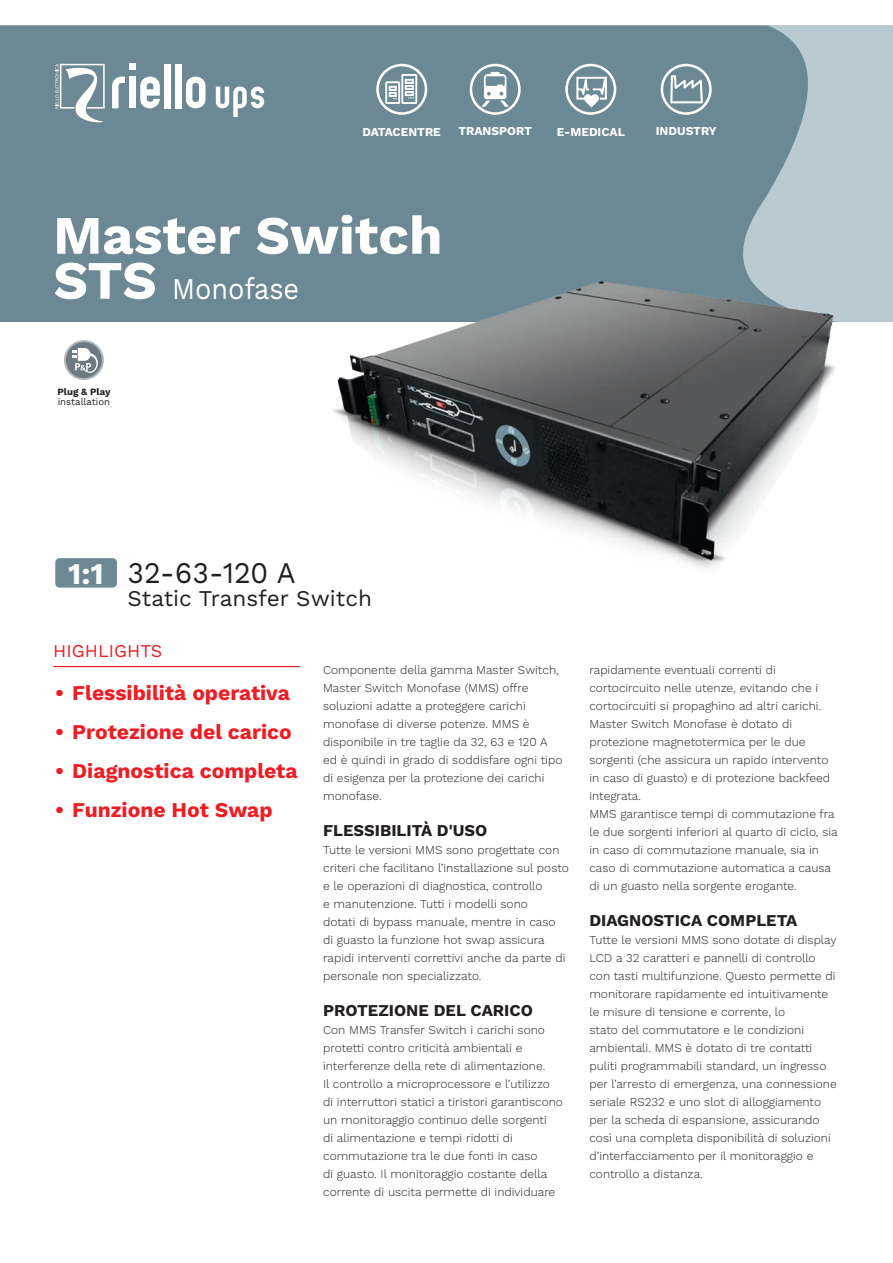
<style>
.page{position:relative;width:893px;height:1263px;background:#fff}
.page>*{position:absolute;margin:0;border:0;box-sizing:border-box;transform-origin:0 0}
.TITOLI_BIG{font:700 54px "Work Sans";color:#fff}
.TITOLI_BIG-2{font:30px "Work Sans";color:#fff;scale:.9 1}
.TITOLI{font:30px "Work Sans";color:#231f20;scale:.95 1}
.t1{font:700 30px "Work Sans";color:#fff}
.TITOLI-2{font:22.5px "Work Sans";color:#231f20}
.t2{font:700 21px "Work Sans";color:#ee1d23}
.t3{font:18px "Work Sans";color:#ee1d23}
.t4{font:700 16.5px "Work Sans";color:#231f20}
.t5{font:300 12px/18px "Work Sans";color:#231f20}
.t6{font:700 12px "Work Sans";color:#fff}
.t7{font:9.6px "Work Sans";color:#231f20}
.t8{font:700 9.6px "Work Sans";color:#231f20}
.s1{font-weight:700;font-size:54px}
</style>
<div class="page">
<div style="left:0;top:26px;width:893px;height:296px;background:#bacad2"></div>
<div style="left:0;top:26px;width:808px;height:296px;background:#6c8895"></div>
<svg style="left:216px;top:86px;width:48px;height:31px"></svg>
<svg style="left:112px;top:77px;width:13px;height:31px"></svg>
<div style="left:129px;top:64px;width:7px;height:6px;background:#fff"></div>
<div style="left:129px;top:77px;width:7px;height:31px;background:#fff"></div>
<svg style="left:140px;top:77px;width:20px;height:31px"></svg>
<div style="left:164px;top:64px;width:7px;height:44px;background:#fff"></div>
<div style="left:175px;top:64px;width:7px;height:44px;background:#fff"></div>
<svg style="left:186px;top:77px;width:19px;height:31px"></svg>
<svg style="left:55px;top:63px;width:50px;height:61px"></svg>
<svg style="left:565px;top:64px;width:51px;height:51px"></svg>
<div style="left:568px;top:66px;width:46px;height:46px;background:#6c8895;border-radius:50%"></div>
<svg style="left:576px;top:77px;width:31px;height:31px"></svg>
<svg style="left:661px;top:64px;width:51px;height:51px"></svg>
<div style="left:663px;top:66px;width:46px;height:46px;background:#6c8895;border-radius:50%"></div>
<svg style="left:670px;top:75px;width:33px;height:28px"></svg>
<svg style="left:376px;top:64px;width:51px;height:51px"></svg>
<div style="left:379px;top:66px;width:46px;height:46px;background:#6c8895;border-radius:50%"></div>
<svg style="left:385px;top:74px;width:32px;height:30px"></svg>
<svg style="left:470px;top:64px;width:51px;height:51px"></svg>
<div style="left:472px;top:66px;width:46px;height:46px;background:#6c8895;border-radius:50%"></div>
<svg style="left:481px;top:72px;width:28px;height:35px"></svg>
<img style="left:330px;top:281px;width:507px;height:288px">
<svg style="left:64px;top:340px;width:40px;height:40px"></svg>
<div style="left:66px;top:342px;width:36px;height:36px;background:#6b7a83;border-radius:50%"></div>
<svg style="left:73px;top:348px;width:25px;height:25px"></svg>
<div style="left:55px;top:558px;width:62px;height:30px;background:#6c8895;border-radius:4px"></div>
<hr style="left:53px;top:666px;width:247px;height:1px;background:#ee1d23">
<p class="t6" style="left:363px;top:125px;width:80px">DATACENTRE</p>
<p class="t6" style="left:458px;top:124px;width:75px">TRANSPORT</p>
<p class="t6" style="left:557px;top:125px;width:70px">E-MEDICAL</p>
<p class="t6" style="left:656px;top:124px;width:62px">INDUSTRY</p>
<p class="TITOLI_BIG" style="left:53px;top:204px;width:391px">Master Switch</p>
<p class="TITOLI_BIG-2" style="left:53px;top:271px;width:275px"><span class="s1">STS</span> Monofase</p>
<p class="t8" style="left:58px;top:386px;width:54px">Plug &amp; Play</p>
<p class="t7" style="left:58px;top:396px;width:54px">installation</p>
<p class="t1" style="left:68px;top:557px;width:37px">1:1</p>
<p class="TITOLI" style="left:128px;top:555px;width:179px">32-63-120 A</p>
<p class="TITOLI-2" style="left:128px;top:585px;width:246px">Static Transfer Switch</p>
<p class="t3" style="left:53px;top:640px;width:110px">HIGHLIGHTS</p>
<p class="t2" style="left:55px;top:680px;width:236px">• Flessibilità operativa</p>
<p class="t2" style="left:55px;top:719px;width:238px">• Protezione del carico</p>
<p class="t2" style="left:55px;top:758px;width:244px">• Diagnostica completa</p>
<p class="t2" style="left:55px;top:797px;width:219px">• Funzione Hot Swap</p>
<p class="t5" style="left:323px;top:661px;width:241px">Componente della gamma Master Switch, Master Switch Monofase (MMS) offre soluzioni adatte a proteggere carichi monofase di diverse potenze. MMS è disponibile in tre taglie da 32, 63 e 120 A ed è quindi in grado di soddisfare ogni tipo di esigenza per la protezione dei carichi monofase.</p>
<p class="t4" style="left:323px;top:820px;width:166px">FLESSIBILITÀ D'USO</p>
<p class="t5" style="left:323px;top:841px;width:247px">Tutte le versioni MMS sono progettate con criteri che facilitano l’installazione sul posto e le operazioni di diagnostica, controllo<br>e manutenzione. Tutti i modelli sono<br>dotati di bypass manuale, mentre in caso<br>di guasto la funzione hot swap assicura rapidi interventi correttivi anche da parte di personale non specializzato.</p>
<p class="t4" style="left:323px;top:1000px;width:211px">PROTEZIONE DEL CARICO</p>
<p class="t5" style="left:323px;top:1021px;width:224px">Con MMS Transfer Switch i carichi sono protetti contro criticità ambientali e interferenze della rete di alimentazione.</p>
<p class="t5" style="left:323px;top:1075px;width:241px">Il controllo a microprocessore e l’utilizzo di interruttori statici a tiristori garantiscono un monitoraggio continuo delle sorgenti<br>di alimentazione e tempi ridotti di commutazione tra le due fonti in caso<br>di guasto. Il monitoraggio costante della corrente di uscita permette di individuare</p>
<p class="t5" style="left:589px;top:661px;width:233px">rapidamente eventuali correnti di cortocircuito nelle utenze, evitando che i cortocircuiti si propaghino ad altri carichi.</p>
<p class="t5" style="left:589px;top:715px;width:242px">Master Switch Monofase è dotato di protezione magnetotermica per le due sorgenti (che assicura un rapido intervento in caso di guasto) e di protezione backfeed integrata.</p>
<p class="t5" style="left:589px;top:805px;width:250px">MMS garantisce tempi di commutazione fra le due sorgenti inferiori al quarto di ciclo, sia in caso di commutazione manuale, sia in caso di commutazione automatica a causa di un guasto nella sorgente erogante.</p>
<p class="t4" style="left:589px;top:910px;width:209px">DIAGNOSTICA COMPLETA</p>
<p class="t5" style="left:589px;top:931px;width:249px">Tutte le versioni MMS sono dotate di display LCD a 32 caratteri e pannelli di controllo con tasti multifunzione. Questo permette di monitorare rapidamente ed intuitivamente le misure di tensione e corrente, lo<br>stato del commutatore e le condizioni ambientali. MMS è dotato di tre contatti puliti programmabili standard, un ingresso per l’arresto di emergenza, una connessione seriale RS232 e uno slot di alloggiamento per la scheda di espansione, assicurando così una completa disponibilità di soluzioni d’interfacciamento per il monitoraggio e controllo a distanza.</p>
</div>
